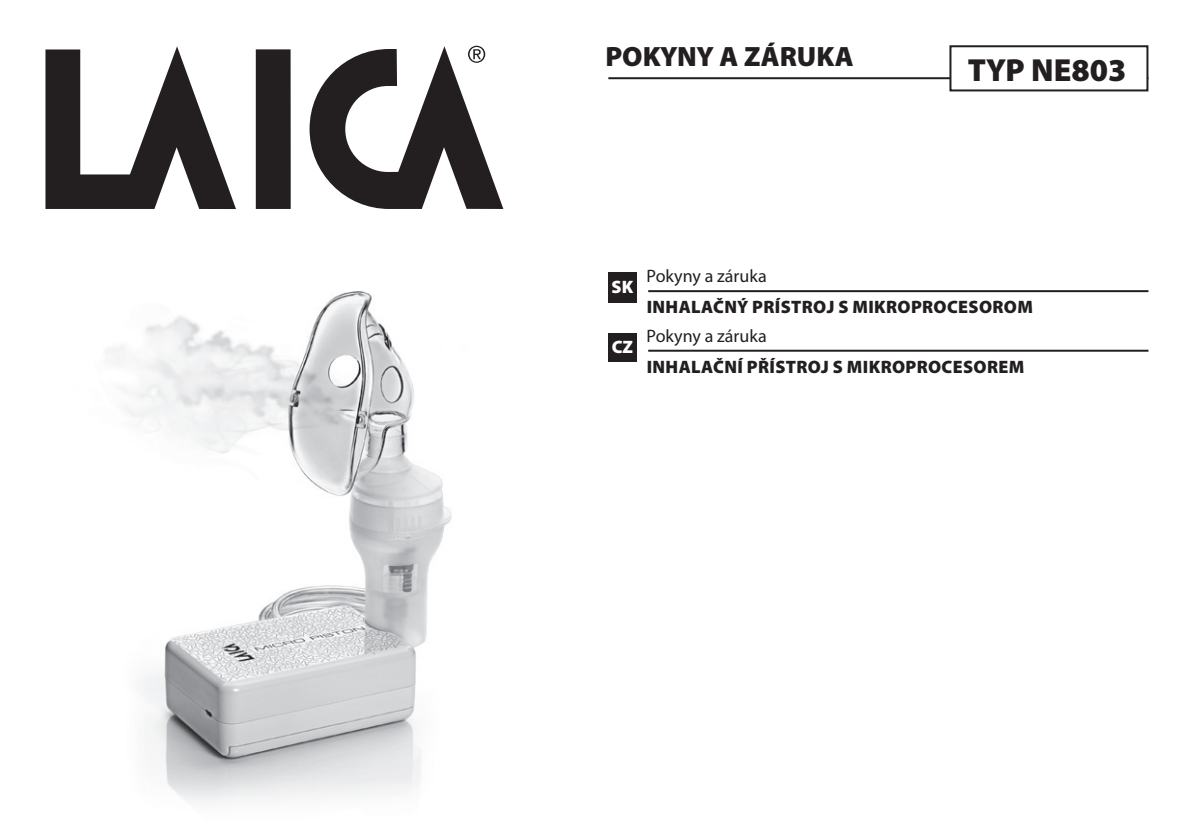
<style>
.page{position:relative;width:1191px;height:840px;background:#fff}
.page>*{position:absolute;margin:0;border:0;box-sizing:border-box;transform-origin:0 0}
.t1{font:900 34px "Myriad Pro";color:#231f20}
.Základný_7{font:900 32px "Myriad Pro";color:#231f20}
.Základný_7-2{font:900 28px "Myriad Pro";color:#231f20}
.Základný_7-3{font:900 18px "Myriad Pro";letter-spacing:.02em;color:#231f20}
.Základný_7-4{font:18px "Myriad Pro";color:#231f20}
.Základný_7-5{font:900 18px "Myriad Pro";color:#fff}
</style>
<div class="page">
<hr style="left:608px;top:77px;width:540px;height:2px;background:#231f20">
<svg style="left:45px;top:46px;width:191px;height:163px"></svg>
<div style="left:256px;top:49px;width:35px;height:160px;background:#231f20"></div>
<svg style="left:309px;top:46px;width:194px;height:163px"></svg>
<hr style="left:648px;top:290px;width:500px;height:2px;background:#231f20">
<hr style="left:648px;top:349px;width:500px;height:2px;background:#231f20">
<div style="left:608px;top:272px;width:29px;height:30px;background:#231f20"></div>
<div style="left:608px;top:333px;width:29px;height:29px;background:#231f20"></div>
<div style="left:950px;top:46px;width:197px;height:44px;background:#fff"></div>
<div style="left:949px;top:45px;width:199px;height:46px;border:2px solid #231f20"></div>
<img style="left:107px;top:291px;width:345px;height:512px">
<p class="Základný_7-2" style="left:605px;top:41px;width:250px">POKYNY A ZÁRUKA</p>
<p class="t1" style="left:945px;top:39px;width:160px">Slovensky</p>
<p class="Základný_7" style="left:968px;top:52px;width:160px">TYP NE803</p>
<p class="Základný_7-5" style="left:611px;top:276px;width:23px">SK</p>
<p class="Základný_7-5" style="left:611px;top:337px;width:23px">CZ</p>
<p class="Základný_7-4" style="left:646px;top:265px;width:122px">Pokyny a záruka</p>
<p class="Základný_7-3" style="left:646px;top:297px;width:388px">INHALAČNÝ PRÍSTROJ S MIKROPROCESOROM</p>
<p class="Základný_7-4" style="left:646px;top:325px;width:122px">Pokyny a záruka</p>
<p class="Základný_7-3" style="left:646px;top:357px;width:379px">INHALAČNÍ PŘÍSTROJ S MIKROPROCESOREM</p>
</div>
